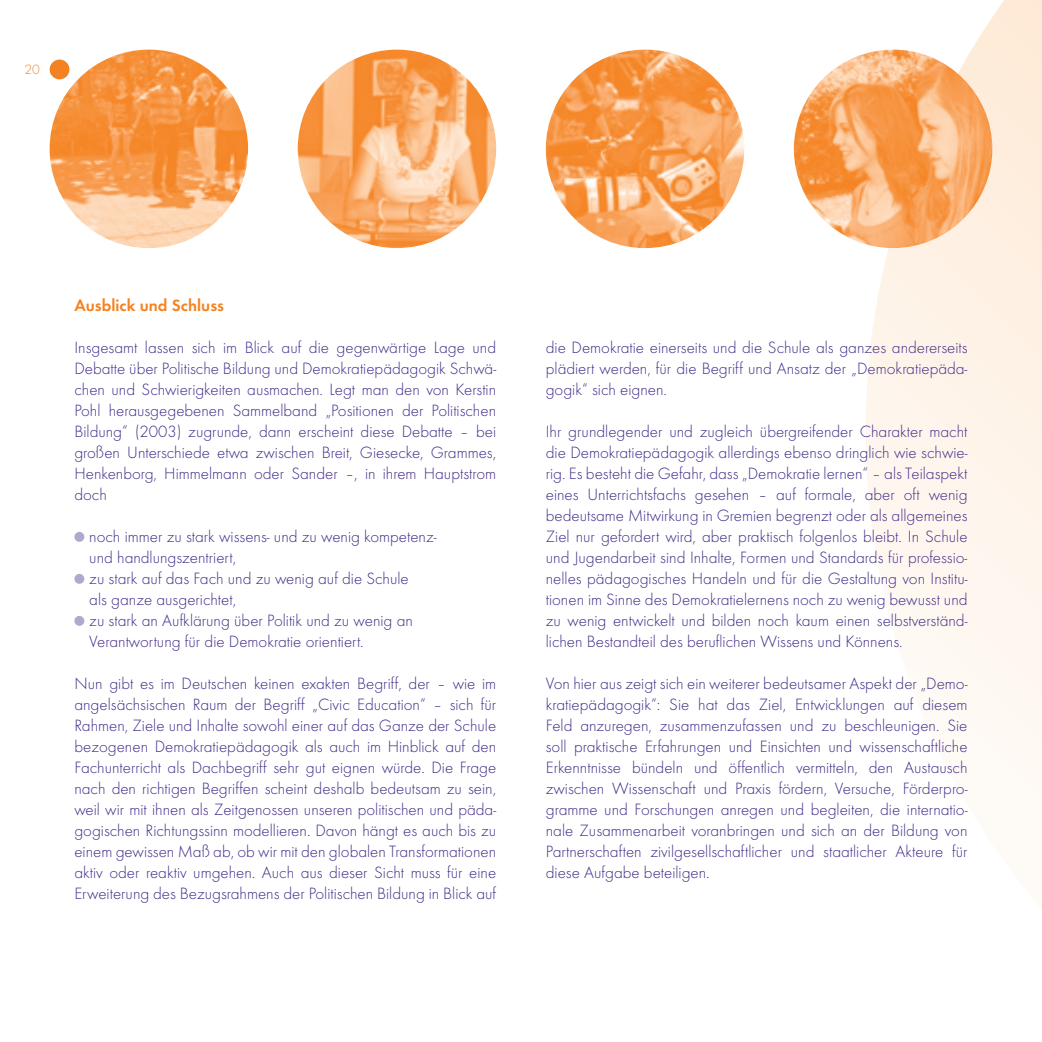
<style>
.page{position:relative;width:1042px;height:1042px;background:#fff}
.page>*{position:absolute;margin:0;border:0;box-sizing:border-box;transform-origin:0 0}
.t1{font:300 16.97px/21px "Futura T";color:#402886;text-align:justify}
.t2{font:600 16.97px "Futura T";color:#f58220}
.t3{font:300 14px "Futura T";color:#f58220}
</style>
<div class="page">
<svg style="left:865px;top:0;width:177px;height:801px"></svg>
<img style="left:794px;top:50px;width:198px;height:198px;border-radius:99px">
<img style="left:546px;top:50px;width:198px;height:198px;border-radius:99px">
<img style="left:298px;top:50px;width:198px;height:198px;border-radius:99px">
<img style="left:50px;top:50px;width:198px;height:198px;border-radius:99px">
<div style="left:50px;top:60px;width:19px;height:19px;background:#f58220;border-radius:50%"></div>
<div style="left:74px;top:532px;width:10px;height:10px;background:#b1a8ce;border-radius:50%"></div>
<div style="left:74px;top:574px;width:10px;height:10px;background:#b1a8ce;border-radius:50%"></div>
<div style="left:74px;top:616px;width:10px;height:10px;background:#b1a8ce;border-radius:50%"></div>
<p class="t3" style="left:24px;top:61px;width:17px">20</p>
<p class="t2" style="left:74px;top:295px;width:151px">Ausblick und Schluss</p>
<p class="t1" style="left:74px;top:336px;width:423px">Insgesamt lassen sich im Blick auf die gegenwärtige Lage und Debatte über Politische Bildung und Demokratiepädagogik Schwä&shy;chen und Schwierigkeiten ausmachen. Legt man den von Kerstin Pohl herausgegebenen Sammelband „Positionen der Politischen Bil dung“ (2003) zugrunde, dann erscheint diese Debatte – bei gro ßen Unterschiede etwa zwischen Breit, Giesecke, Grammes, Henkenborg, Himmelmann oder Sander –, in ihrem Hauptstrom doch</p>
<p class="t1" style="left:89px;top:525px;width:349px;text-align:left">noch immer zu stark wissens- und zu wenig kompetenz&shy;und handlungszentriert,<br>zu stark auf das Fach und zu wenig auf die Schule<br>als ganze ausgerichtet,<br>zu stark an Aufklärung über Politik und zu wenig an Verantwortung für die Demokratie orientiert.</p>
<p class="t1" style="left:74px;top:672px;width:423px">Nun gibt es im Deutschen keinen exakten Begriff, der – wie im angelsächsischen Raum der Begriff „Civic Education“ – sich für Rahmen, Ziele und Inhalte sowohl einer auf das Ganze der Schule bezogenen Demokratiepädagogik als auch im Hinblick auf den Fachunterricht als Dachbegriff sehr gut eignen würde. Die Frage nach den richtigen Begriffen scheint deshalb bedeutsam zu sein, weil wir mit ihnen als Zeitgenossen unseren politischen und päda&shy;gogischen Richtungssinn modellieren. Davon hängt es auch bis zu einem gewissen Maß ab, ob wir mit den globalen Trans formationen aktiv oder reaktiv umgehen. Auch aus dieser Sicht muss für eine Erweiterung des Bezugsrahmens der Politischen Bildung in Blick auf</p>
<p class="t1" style="left:546px;top:336px;width:423px">die Demokratie einerseits und die Schule als ganzes andererseits plädiert werden, für die Begriff und Ansatz der „Demokratiepäda&shy;gogik“ sich eignen.</p>
<p class="t1" style="left:546px;top:420px;width:423px">Ihr grundlegender und zugleich übergreifender Charakter macht die Demokratiepädagogik allerdings ebenso dringlich wie schwie&shy;rig. Es besteht die Gefahr, dass „Demokratie lernen“ – als Teil aspekt eines Unterrichtsfachs gesehen – auf formale, aber oft wenig bedeutsame Mitwirkung in Gremien begrenzt oder als allgemeines Ziel nur gefordert wird, aber praktisch folgenlos bleibt. In Schule und Jugendarbeit sind Inhalte, Formen und Standards für professio&shy;nelles pädagogisches Handeln und für die Gestaltung von Institu&shy;tionen im Sinne des Demokratielernens noch zu wenig bewusst und zu wenig entwickelt und bilden noch kaum einen selbstverständ&shy;lichen Bestandteil des beruflichen Wissens und Könnens.</p>
<p class="t1" style="left:546px;top:672px;width:423px">Von hier aus zeigt sich ein weiterer bedeutsamer Aspekt der „Demo&shy;kratiepädagogik“: Sie hat das Ziel, Entwicklungen auf diesem Feld anzuregen, zusammenzufassen und zu beschleunigen. Sie soll praktische Erfahrungen und Einsichten und wissenschaftliche Erkenntnisse bündeln und öffentlich vermitteln, den Austausch zwischen Wissenschaft und Praxis fördern, Versuche, Förderpro&shy;gramme und Forschungen anregen und begleiten, die internatio&shy;nale Zusammenarbeit voranbringen und sich an der Bildung von Partnerschaften zivilgesellschaftlicher und staatlicher Akteure für diese Aufgabe beteiligen.</p>
</div>
